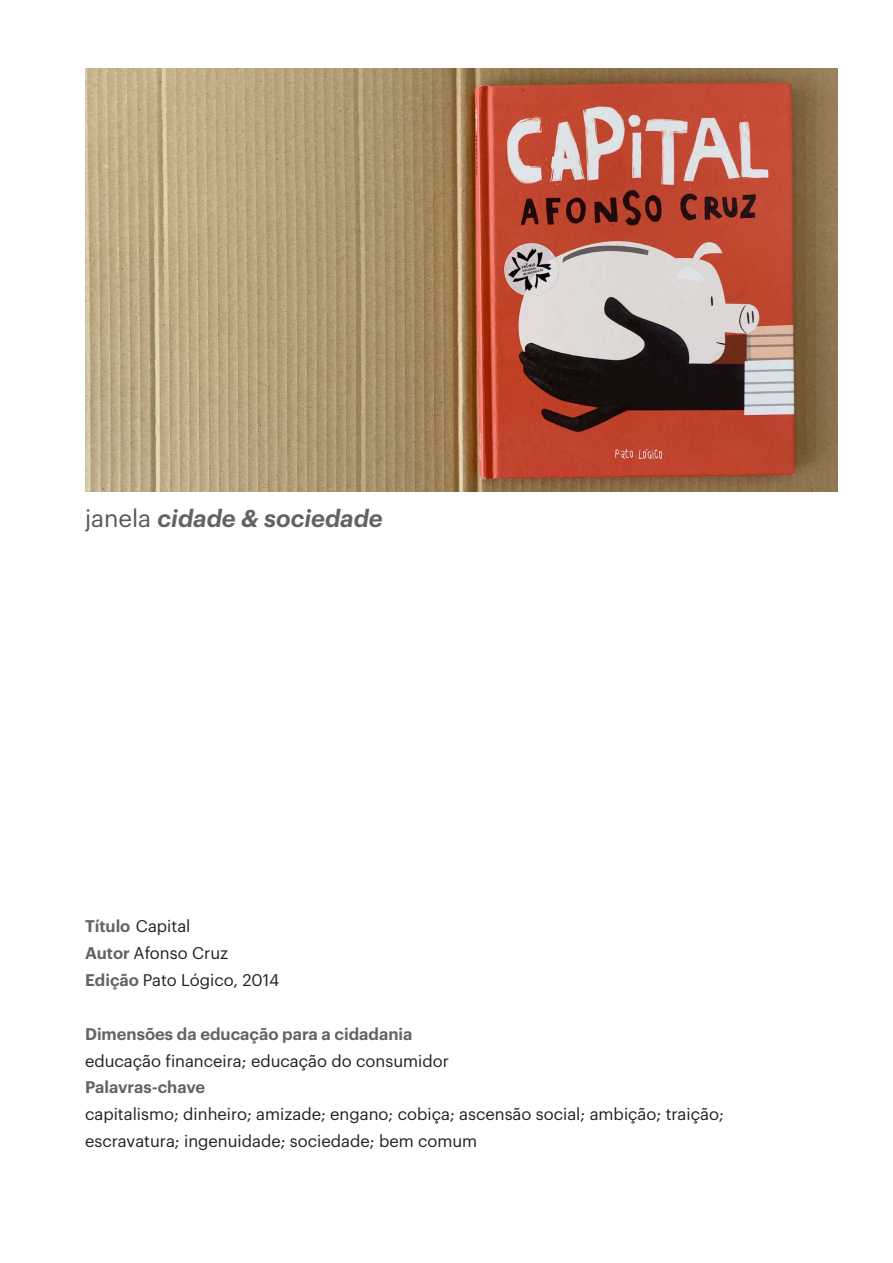
<style>
.page{position:relative;width:893px;height:1263px;background:#fff}
.page>*{position:absolute;margin:0;border:0;box-sizing:border-box;transform-origin:0 0}
.TÍTULOS{font:italic 600 24px "Graphik";color:#636366}
.TEXTO_CORRIDO{font:16.5px/27px "Graphik";color:#231f20}
.SUB-TÍTULOS{font:16.5px "Graphik";color:#231f20}
.SUB-TÍTULOS-2{font:600 16.5px "Graphik";color:#636366}
.TEXTO_CORRIDO-2{font:600 16.5px "Graphik";color:#636366}
.s1{font-weight:400;font-style:normal;color:#57585a}
.s2{font-weight:600;color:#636366}
</style>
<div class="page">
<img style="left:85px;top:68px;width:753px;height:424px">
<p class="TÍTULOS" style="left:85px;top:500px;width:299px"><span class="s1">janela</span> cidade &amp; sociedade</p>
<p class="SUB-TÍTULOS" style="left:85px;top:914px;width:107px"><span class="s2">Título</span> Capital</p>
<p class="SUB-TÍTULOS" style="left:85px;top:941px;width:145px"><span class="s2">Autor</span> Afonso Cruz</p>
<p class="SUB-TÍTULOS" style="left:85px;top:968px;width:196px"><span class="s2">Edição</span> Pato Lógico, 2014</p>
<p class="SUB-TÍTULOS-2" style="left:85px;top:1021px;width:329px">Dimensões da educação para a cidadania</p>
<p class="TEXTO_CORRIDO" style="left:85px;top:1046px;width:365px">educação financeira; educação do consumidor</p>
<p class="TEXTO_CORRIDO-2" style="left:85px;top:1074px;width:122px">Palavras-chave</p>
<p class="TEXTO_CORRIDO" style="left:85px;top:1099px;width:640px">capitalismo; dinheiro; amizade; engano; cobiça; ascensão social; ambição; traição; escravatura; ingenuidade; sociedade; bem comum</p>
</div>
